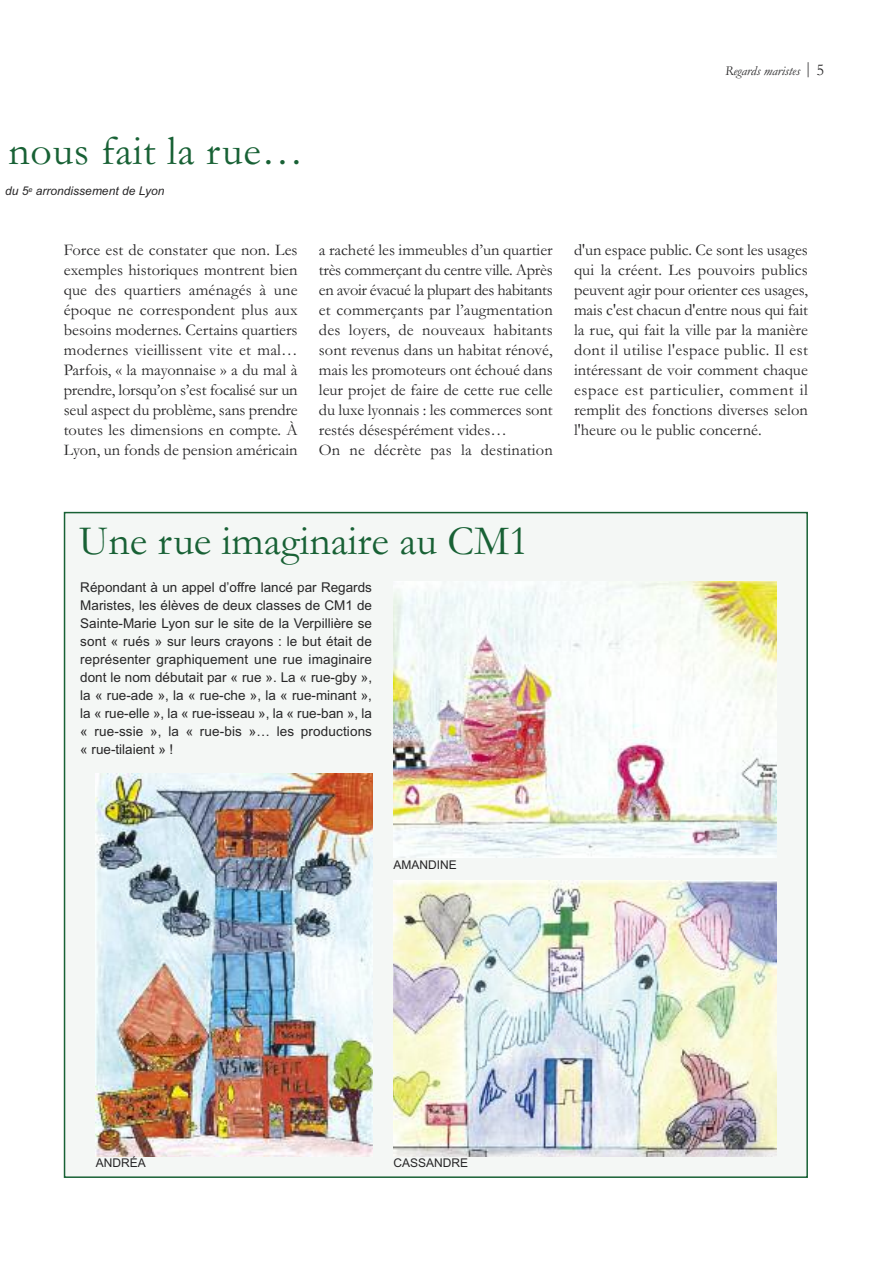
<style>
.page{position:relative;width:893px;height:1263px;background:#fff}
.page>*{position:absolute;margin:0;border:0;box-sizing:border-box;transform-origin:0 0}
.t1{font:42px "Garamond";color:#186135}
.t2{font:16.5px/20px "Garamond";color:#272627;text-align:justify}
.t3{font:13.5px/18px "Arial";letter-spacing:.01em;color:#272627;text-align:justify}
.t4{font:italic 13.5px "Garamond";color:#272627}
.t5{font:italic 12px "Arial";color:#272627}
.t6{font:12px "Arial";color:#272627}
.s1{font-style:normal;font-size:16.5px}
</style>
<div class="page">
<div style="left:65px;top:513px;width:741px;height:663px;background:#f4f7f5"></div>
<img style="left:393px;top:581px;width:383px;height:277px">
<img style="left:96px;top:774px;width:276px;height:383px">
<img style="left:393px;top:880px;width:383px;height:277px">
<h1 class="t1" style="left:9px;top:124px;width:296px">nous fait la rue…</h1>
<p class="t5" style="left:5px;top:184px;width:161px">du 5<sup>e</sup> arrondissement de Lyon</p>
<p class="t4" style="left:725px;top:62px;width:101px">Regards maristes <span class="s1">| 5</span></p>
<p class="t2" style="left:64px;top:239px;width:235px">Force est de constater que non. Les exemples historiques montrent bien que des quartiers aménagés à une époque ne correspondent plus aux besoins modernes. Certains quartiers modernes vieillissent vite et mal… Parfois, « la mayonnaise » a du mal à prendre, lorsqu’on s’est focalisé sur un seul aspect du problème, sans prendre toutes les dimensions en compte. À Lyon, un fonds de pension américain</p>
<p class="t2" style="left:319px;top:239px;width:235px;text-align:left">a racheté les immeubles d’un quartier très commerçant du centre ville. Après en avoir évacué la plupart des habitants et commerçants par l’augmentation des loyers, de nouveaux habitants sont revenus dans un habitat rénové, mais les promoteurs ont échoué dans leur projet de faire de cette rue celle du luxe lyonnais : les commerces sont restés désespérément vides…<br>On ne décrète pas la destination</p>
<p class="t2" style="left:574px;top:239px;width:235px">d'un espace public. Ce sont les usages qui la créent. Les pouvoirs publics peuvent agir pour orienter ces usages, mais c'est chacun d'entre nous qui fait la rue, qui fait la ville par la manière dont il utilise l'espace public. Il est intéressant de voir comment chaque espace est particulier, comment il remplit des fonctions diverses selon l'heure ou le public concerné.</p>
<h1 class="t1" style="left:79px;top:515px;width:452px">Une rue imaginaire au CM1</h1>
<p class="t3" style="left:80px;top:579px;width:293px">Répondant à un appel d’offre lancé par Regards Maristes, les élèves de deux classes de CM1 de Sainte-Marie Lyon sur le site de la Verpillière se sont « rués » sur leurs crayons : le but était de représenter graphiquement une rue imaginaire dont le nom débutait par « rue ». La « rue-gby », la « rue-ade », la « rue-che », la « rue-minant », la « rue-elle », la « rue-isseau », la « rue-ban », la « rue-ssie », la « rue-bis »… les productions « rue-tilaient » !</p>
<p class="t6" style="left:393px;top:858px;width:65px">AMANDINE</p>
<p class="t6" style="left:96px;top:1156px;width:52px">ANDRÉA</p>
<p class="t6" style="left:393px;top:1156px;width:76px">CASSANDRE</p>
</div>
